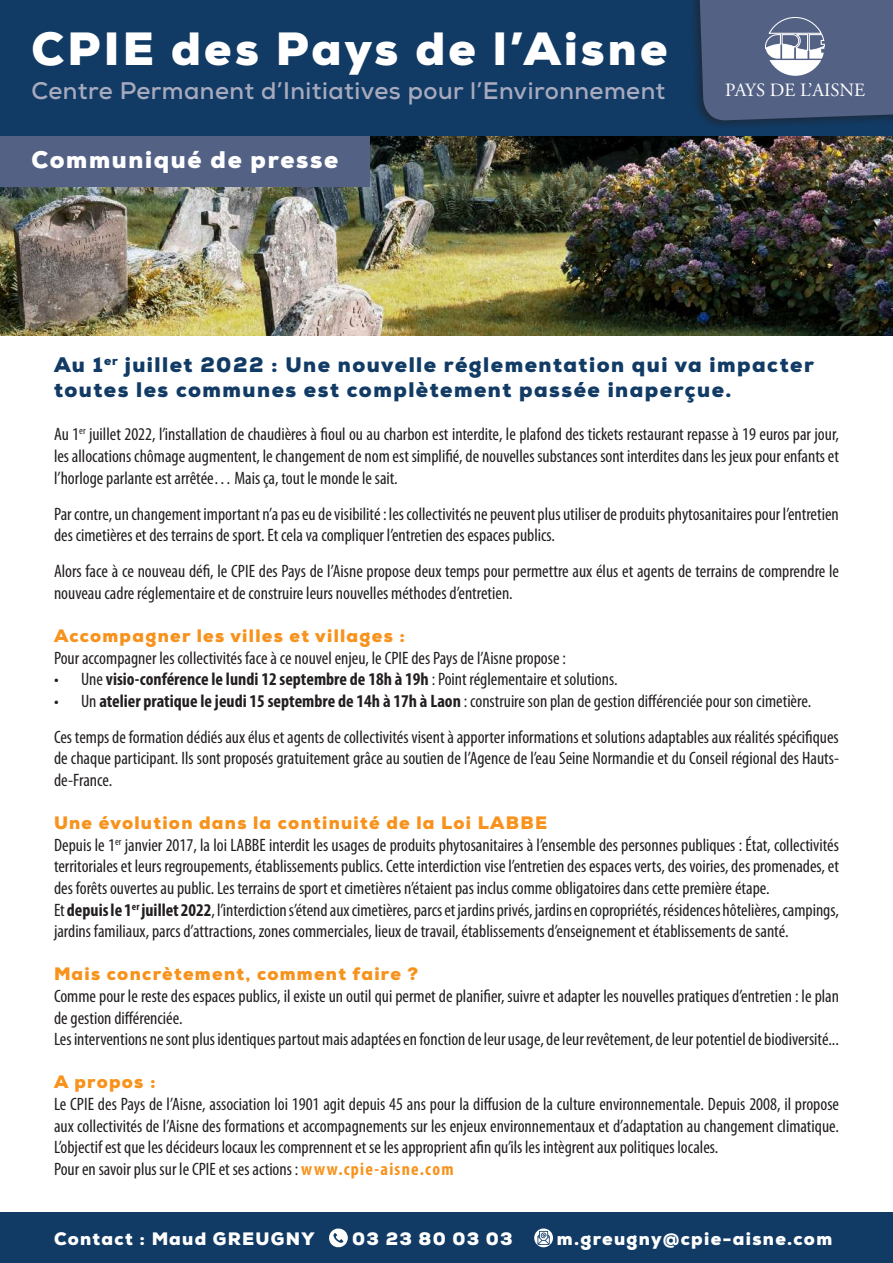
<style>
.page{position:relative;width:893px;height:1263px;background:#fff}
.page>*{position:absolute;margin:0;border:0;box-sizing:border-box;transform-origin:0 0}
.t1{font:900 46.5px "Nexa";letter-spacing:.07em;color:#fff}
.t2{font:700 24px "Nexa";letter-spacing:.02em;color:#a8aabd}
.t3{font:900 24px "Nexa";letter-spacing:.07em;color:#fff}
.t4{font:900 21px/25.2px "Nexa";letter-spacing:.07em;color:#113b65}
.t5{font:18.75px "Adobe Garamond Pro";color:#fff}
.t6{font:condensed 18px/21.6px "Myriad Pro";color:#231f20}
.t7{font:900 18px "Nexa";letter-spacing:.07em;color:#f7931d}
.t8{font:700 condensed 18px "Myriad Pro";color:#231f20}
.t9{font:900 18px "Nexa";letter-spacing:.07em;color:#fff}
.s1{font-weight:400}
.s2{font-weight:700}
.s3{font-weight:700;color:#f7931d}
</style>
<div class="page">
<img style="left:0;top:135px;width:893px;height:201px">
<div style="left:0;top:118px;width:370px;height:69px;background:#536184"></div>
<div style="left:0;top:0;width:893px;height:135px;background:#113b65"></div>
<div style="left:687px;top:0;width:206px;height:131px;background:#231f20;opacity:.6"></div>
<svg style="left:698px;top:0;width:195px;height:121px;background:#5a6788"></svg>
<div style="left:0;top:1213px;width:893px;height:50px;background:#113b65"></div>
<svg style="left:329px;top:1228px;width:19px;height:20px"></svg>
<svg style="left:534px;top:1228px;width:19px;height:19px"></svg>
<h1 class="t1" style="left:31px;top:18px;width:638px">CPIE des Pays de l’Aisne</h1>
<h2 class="t2" style="left:31px;top:76px;width:635px">Centre Permanent d’Initiatives pour l’Environnement</h2>
<p class="t5" style="left:725px;top:78px;width:141px">PAYS DE L’AISNE</p>
<h2 class="t3" style="left:31px;top:144px;width:308px">Communiqué de presse</h2>
<p class="t4" style="left:54px;top:352px;width:761px">Au 1<sup>er</sup> juillet 2022 : Une nouvelle réglementation qui va impacter toutes les communes est complètement passée inaperçue.</p>
<p class="t6" style="left:54px;top:423px;width:786px;text-align:justify">Au 1<sup>er</sup> juillet 2022, l’installation de chaudières à fioul ou au charbon est interdite, le plafond des tickets restaurant repasse à 19 euros par jour, les allocations chômage augmentent, le changement de nom est simplifié, de nouvelles substances sont interdites dans les jeux pour enfants et l’horloge parlante est arrêtée… Mais ça, tout le monde le sait.</p>
<p class="t6" style="left:54px;top:502px;width:786px">Par contre, un changement important n’a pas eu de visibilité : les collectivités ne peuvent plus utiliser de produits phytosanitaires pour l’entretien des cimetières et des terrains de sport. Et cela va compliquer l’entretien des espaces publics.</p>
<p class="t6" style="left:54px;top:560px;width:787px">Alors face à ce nouveau défi, le CPIE des Pays de l’Aisne propose deux temps pour permettre aux élus et agents de terrains de comprendre le nouveau cadre réglementaire et de construire leurs nouvelles méthodes d’entretien.</p>
<p class="t7" style="left:54px;top:624px;width:353px">Accompagner les villes et villages :</p>
<p class="t6" style="left:54px;top:646px;width:513px">Pour accompagner les collectivités face à ce nouvel enjeu, le CPIE des Pays de l’Aisne propose :</p>
<p class="t8" style="left:54px;top:668px;width:565px"><span class="s1">• Une</span> visio-conférence le lundi 12 septembre de 18h à 19h <span class="s1">: Point réglementaire et solutions.</span></p>
<p class="t6" style="left:54px;top:682px;width:786px;line-height:36px">• Un <span class="s2">atelier pratique le jeudi 15 septembre de 14h à 17h à Laon</span> : construire son plan de gestion différenciée pour son cimetière.<br>Ces temps de formation dédiés aux élus et agents de collectivités visent à apporter informations et solutions adaptables aux réalités spécifiques</p>
<p class="t6" style="left:54px;top:747px;width:787px">de chaque participant. Ils sont proposés gratuitement grâce au soutien de l’Agence de l’eau Seine Normandie et du Conseil régional des Hauts&shy;de-France.</p>
<p class="t7" style="left:54px;top:811px;width:495px">Une évolution dans la continuité de la Loi LABBE</p>
<p class="t6" style="left:54px;top:834px;width:786px">Depuis le 1<sup>er</sup> janvier 2017, la loi LABBE interdit les usages de produits phytosanitaires à l’ensemble des personnes publiques : État, collectivités territoriales et leurs regroupements, établissements publics. Cette interdiction vise l’entretien des espaces verts, des voiries, des promenades, et des forêts ouvertes au public. Les terrains de sport et cimetières n’étaient pas inclus comme obligatoires dans cette première étape.<br>Et <span class="s2">depuis le 1</span><sup>er</sup> <span class="s2">juillet 2022</span>, l’interdiction s’étend aux cimetières, parcs et jardins privés, jardins en copropriétés, résidences hôtelières, campings, jardins familiaux, parcs d’attractions, zones commerciales, lieux de travail, établissements d’enseignement et établissements de santé.</p>
<p class="t7" style="left:54px;top:962px;width:366px">Mais concrètement, comment faire ?</p>
<p class="t6" style="left:54px;top:985px;width:787px">Comme pour le reste des espaces publics, il existe un outil qui permet de planifier, suivre et adapter les nouvelles pratiques d’entretien : le plan de gestion différenciée.<br>Les interventions ne sont plus identiques partout mais adaptées en fonction de leur usage, de leur revêtement, de leur potentiel de biodiversité...</p>
<p class="t7" style="left:54px;top:1070px;width:103px">A propos :</p>
<p class="t6" style="left:54px;top:1093px;width:786px">Le CPIE des Pays de l’Aisne, association loi 1901 agit depuis 45 ans pour la diffusion de la culture environnementale. Depuis 2008, il propose aux collectivités de l’Aisne des formations et accompagnements sur les enjeux environnementaux et d’adaptation au changement climatique.<br>L’objectif est que les décideurs locaux les comprennent et se les approprient afin qu’ils les intègrent aux politiques locales.<br>Pour en savoir plus sur le CPIE et ses actions : <span class="s3">www.cpie-aisne.com</span></p>
<p class="t9" style="left:54px;top:1227px;width:262px">Contact : Maud GREUGNY</p>
<p class="t9" style="left:352px;top:1227px;width:162px">03 23 80 03 03</p>
<p class="t9" style="left:557px;top:1227px;width:277px">m.greugny@cpie-aisne.com</p>
</div>
